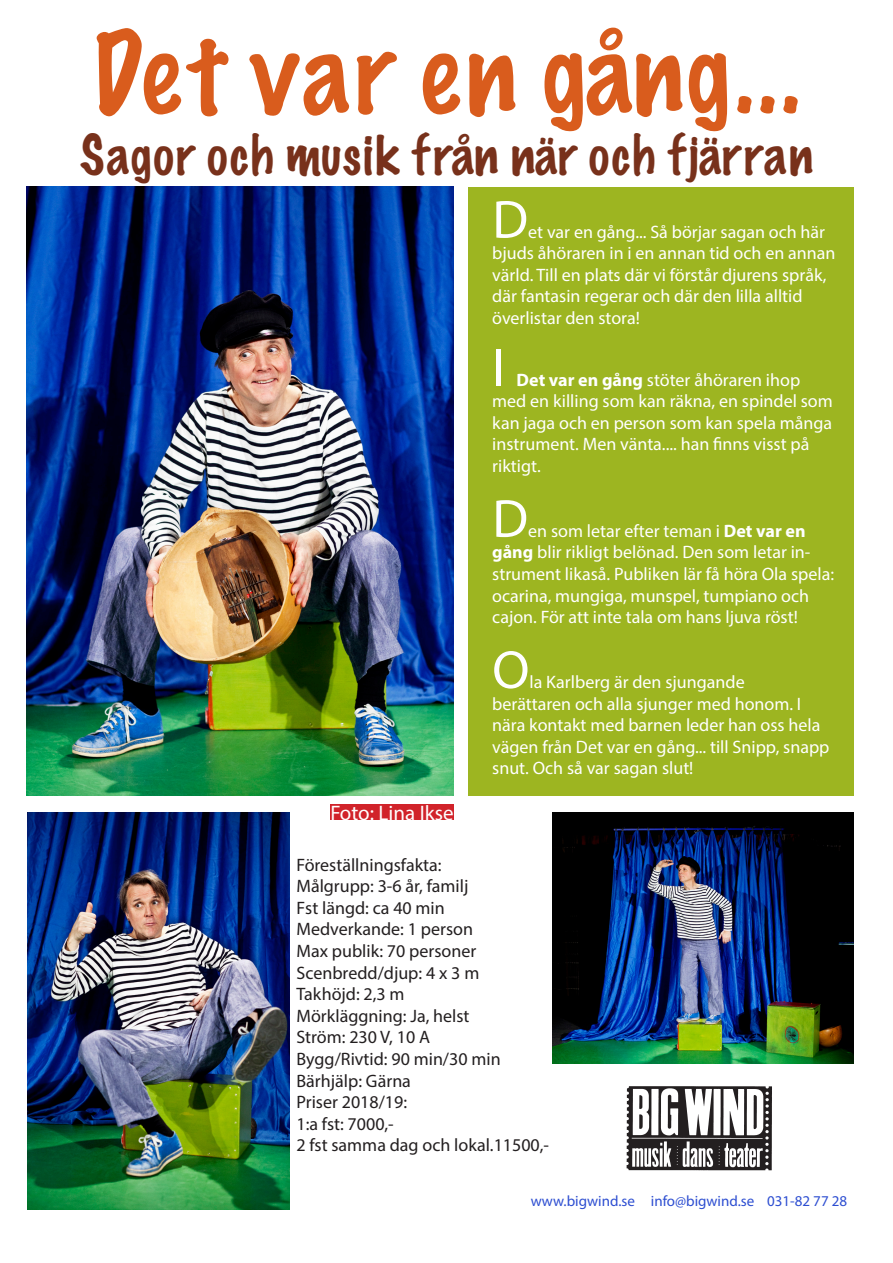
<style>
.page{position:relative;width:893px;height:1263px;background:#fff}
.page>*{position:absolute;margin:0;border:0;box-sizing:border-box;transform-origin:0 0}
.t1{font:100 103.5px "Marker Felt";letter-spacing:.035em;color:#d95c1d}
.t2{font:54px "Myriad Pro";color:#fff}
.t3{font:100 49.5px "Marker Felt";letter-spacing:.03em;color:#78311b}
.t4{font:21px "Myriad Pro";color:#fff}
.t5{font:18px/21.6px "Myriad Pro";color:#fff}
.t6{font:18px "Myriad Pro";color:#231f20}
.t7{font:15px "Myriad Pro";color:#2d4ed1}
.s1{font-weight:700}
</style>
<div class="page">
<img style="left:553px;top:812px;width:300px;height:251px">
<div style="left:468px;top:187px;width:385px;height:608px;background:#9db521"></div>
<img style="left:27px;top:812px;width:262px;height:398px">
<img style="left:626px;top:1086px;width:146px;height:85px">
<img style="left:26px;top:187px;width:428px;height:609px">
<div style="left:330px;top:804px;width:124px;height:16px;background:#d1232a"></div>
<p class="t1" style="left:92px;top:-9px;width:710px">Det var en gång...</p>
<p class="t3" style="left:80px;top:116px;width:734px">Sagor och musik från när och fjärran</p>
<p class="t4" style="left:330px;top:800px;width:125px">Foto: Lina Ikse</p>
<p class="t2" style="left:492px;top:186px;width:37px">D</p>
<p class="t5" style="left:492px;top:221px;width:345px;text-indent:36px">et var en gång... Så börjar sagan och här bjuds åhöraren in i en annan tid och en annan värld. Till en plats där vi förstår djurens språk, där fantasin regerar och där den lilla alltid överlistar den stora!</p>
<p class="t2" style="left:492px;top:334px;width:14px">I</p>
<p class="t5" style="left:492px;top:368px;width:342px;text-indent:24px"><span class="s1">Det var en gång</span> stöter åhöraren ihop med en killing som kan räkna, en spindel som kan jaga och en person som kan spela många instrument. Men vänta.... han finns visst på riktigt.</p>
<p class="t2" style="left:492px;top:485px;width:37px">D</p>
<p class="t5" style="left:492px;top:520px;width:343px;text-indent:36px">en som letar efter teman i <span class="s1">Det var en gång</span> blir rikligt belönad. Den som letar in&shy;strument likaså. Publiken lär få höra Ola spela: ocarina, mungiga, munspel, tumpiano och cajon. För att inte tala om hans ljuva röst!</p>
<p class="t2" style="left:492px;top:637px;width:39px">O</p>
<p class="t5" style="left:529px;top:671px;width:217px">la Karlberg är den sjungande</p>
<p class="t5" style="left:492px;top:692px;width:339px">berättaren och alla sjunger med honom. I nära kontakt med barnen leder han oss hela vägen från Det var en gång... till Snipp, snapp snut. Och så var sagan slut!</p>
<p class="t6" style="left:296px;top:853px;width:147px">Föreställningsfakta:</p>
<p class="t6" style="left:296px;top:875px;width:174px">Målgrupp: 3-6 år, familj</p>
<p class="t6" style="left:296px;top:897px;width:150px">Fst längd: ca 40 min</p>
<p class="t6" style="left:296px;top:918px;width:178px">Medverkande: 1 person</p>
<p class="t6" style="left:296px;top:940px;width:181px">Max publik: 70 personer</p>
<p class="t6" style="left:296px;top:961px;width:184px">Scenbredd/djup: 4 x 3 m</p>
<p class="t6" style="left:296px;top:983px;width:110px">Takhöjd: 2,3 m</p>
<p class="t6" style="left:296px;top:1005px;width:175px">Mörkläggning: Ja, helst</p>
<p class="t6" style="left:296px;top:1026px;width:135px">Ström: 230 V, 10 A</p>
<p class="t6" style="left:296px;top:1048px;width:206px">Bygg/Rivtid: 90 min/30 min</p>
<p class="t6" style="left:296px;top:1069px;width:116px">Bärhjälp: Gärna</p>
<p class="t6" style="left:296px;top:1091px;width:112px">Priser 2018/19:</p>
<p class="t6" style="left:296px;top:1113px;width:99px">1:a fst: 7000,-</p>
<p class="t6" style="left:296px;top:1134px;width:254px">2 fst samma dag och lokal.11500,-</p>
<p class="t7" style="left:531px;top:1192px;width:318px">www.bigwind.se info@bigwind.se 031-82 77 28</p>
</div>
